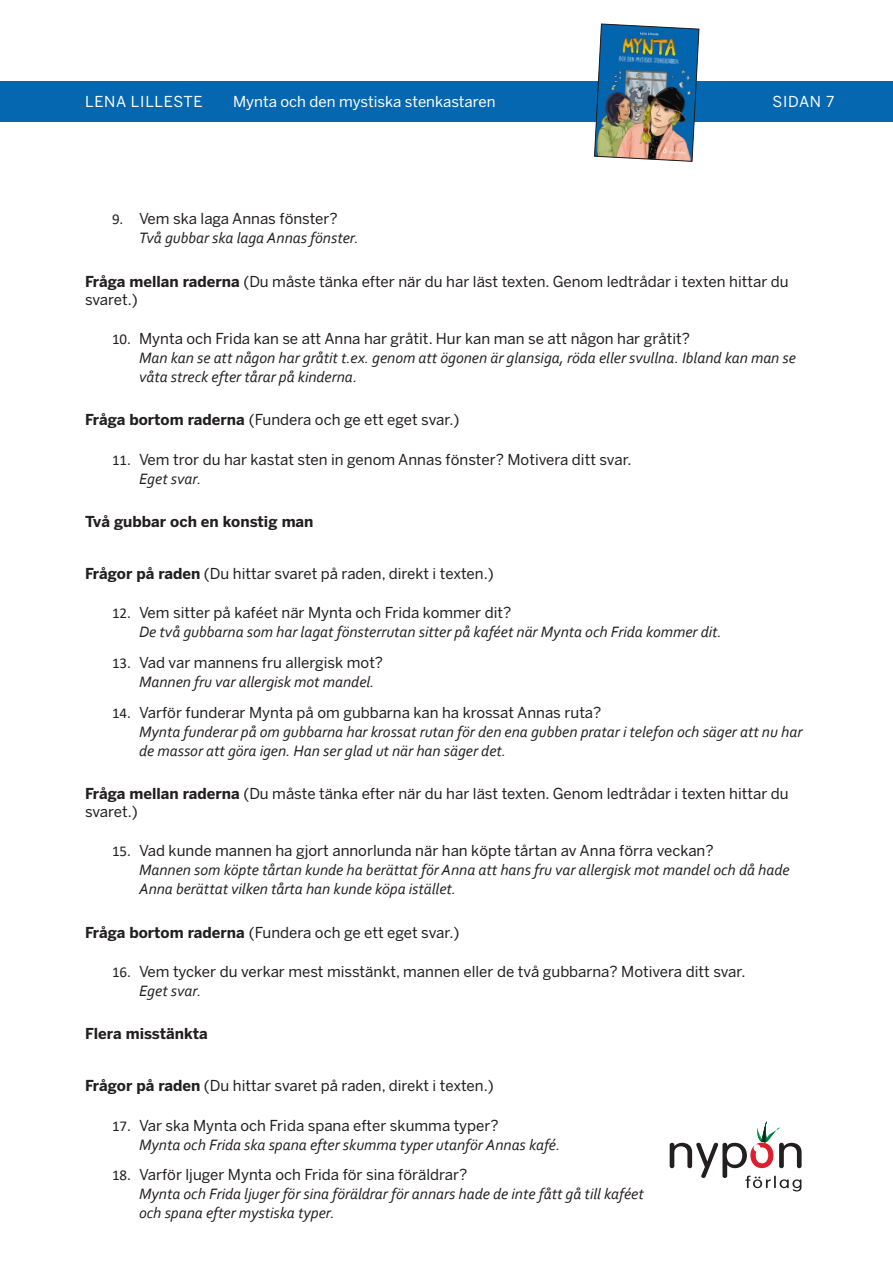
<style>
.page{position:relative;width:893px;height:1263px;background:#fff}
.page>*{position:absolute;margin:0;border:0;box-sizing:border-box;transform-origin:0 0}
.Svar{font:italic 15.75px/18.9px "Corbel";color:#231f20}
.Mellanrubrik{font:15px/18px "Benton Sans";color:#231f20}
.Mellanrubrik-2{font:700 15px "Benton Sans";color:#231f20}
.t1{font:15px "Benton Sans";color:#fff}
.t2{font:15px "Benton Sans";letter-spacing:.05em;color:#fff}
.s1{font-family:"Calibri"}
.s2{font-weight:700}
</style>
<div class="page">
<div style="left:0;top:81px;width:893px;height:40px;background:#0567b0"></div>
<svg style="left:670px;top:1121px;width:132px;height:70px"></svg>
<img style="left:594px;top:23px;width:105px;height:139px">
<p class="t2" style="left:85px;top:93px;width:119px">LENA LILLESTE</p>
<p class="t1" style="left:233px;top:93px;width:264px">Mynta och den mystiska stenkastaren</p>
<p class="t1" style="left:772px;top:93px;width:63px">SIDAN 7</p>
<p class="Mellanrubrik" style="left:112px;top:210px;width:227px"><span class="s1">9.</span> Vem ska laga Annas fönster?</p>
<p class="Svar" style="left:139px;top:228px;width:221px">Två gubbar ska laga Annas fönster.</p>
<p class="Mellanrubrik" style="left:85px;top:273px;width:705px"><span class="s2">Fråga mellan raderna</span> (Du måste tänka efter när du har läst texten. Genom ledtrådar i texten hittar du svaret.)</p>
<p class="Mellanrubrik" style="left:112px;top:330px;width:579px"><span class="s1">10.</span> Mynta och Frida kan se att Anna har gråtit. Hur kan man se att någon har gråtit?</p>
<p class="Svar" style="left:139px;top:348px;width:658px">Man kan se att någon har gråtit t.ex. genom att ögonen är glansiga, röda eller svullna. Ibland kan man se våta streck efter tårar på kinderna.</p>
<p class="Mellanrubrik" style="left:85px;top:411px;width:376px"><span class="s2">Fråga bortom raderna</span> (Fundera och ge ett eget svar.)</p>
<p class="Mellanrubrik" style="left:112px;top:450px;width:521px"><span class="s1">11.</span> Vem tror du har kastat sten in genom Annas fönster? Motivera ditt svar.</p>
<p class="Svar" style="left:139px;top:468px;width:64px">Eget svar.</p>
<p class="Mellanrubrik-2" style="left:85px;top:513px;width:230px">Två gubbar och en konstig man</p>
<p class="Mellanrubrik" style="left:85px;top:565px;width:410px"><span class="s2">Frågor på raden</span> (Du hittar svaret på raden, direkt i texten.)</p>
<p class="Mellanrubrik" style="left:112px;top:604px;width:401px"><span class="s1">12.</span> Vem sitter på kaféet när Mynta och Frida kommer dit?</p>
<p class="Svar" style="left:139px;top:622px;width:584px">De två gubbarna som har lagat fönsterrutan sitter på kaféet när Mynta och Frida kommer dit.</p>
<p class="Mellanrubrik" style="left:112px;top:654px;width:273px"><span class="s1">13.</span> Vad var mannens fru allergisk mot?</p>
<p class="Svar" style="left:139px;top:672px;width:237px">Mannen fru var allergisk mot mandel.</p>
<p class="Mellanrubrik" style="left:112px;top:703px;width:491px"><span class="s1">14.</span> Varför funderar Mynta på om gubbarna kan ha krossat Annas ruta?</p>
<p class="Svar" style="left:139px;top:721px;width:665px">Mynta funderar på om gubbarna har krossat rutan för den ena gubben pratar i telefon och säger att nu har de massor att göra igen. Han ser glad ut när han säger det.</p>
<p class="Mellanrubrik" style="left:85px;top:785px;width:705px"><span class="s2">Fråga mellan raderna</span> (Du måste tänka efter när du har läst texten. Genom ledtrådar i texten hittar du svaret.)</p>
<p class="Mellanrubrik" style="left:112px;top:842px;width:603px"><span class="s1">15.</span> Vad kunde mannen ha gjort annorlunda när han köpte tårtan av Anna förra veckan?</p>
<p class="Svar" style="left:139px;top:860px;width:652px">Mannen som köpte tårtan kunde ha berättat för Anna att hans fru var allergisk mot mandel och då hade<br>Anna berättat vilken tårta han kunde köpa istället.</p>
<p class="Mellanrubrik" style="left:85px;top:923px;width:376px"><span class="s2">Fråga bortom raderna</span> (Fundera och ge ett eget svar.)</p>
<p class="Mellanrubrik" style="left:112px;top:963px;width:635px"><span class="s1">16.</span> Vem tycker du verkar mest misstänkt, mannen eller de två gubbarna? Motivera ditt svar.</p>
<p class="Svar" style="left:139px;top:981px;width:64px">Eget svar.</p>
<p class="Mellanrubrik-2" style="left:85px;top:1025px;width:124px">Flera misstänkta</p>
<p class="Mellanrubrik" style="left:85px;top:1077px;width:410px"><span class="s2">Frågor på raden</span> (Du hittar svaret på raden, direkt i texten.)</p>
<p class="Mellanrubrik" style="left:112px;top:1116px;width:388px"><span class="s1">17.</span> Var ska Mynta och Frida spana efter skumma typer?</p>
<p class="Svar" style="left:139px;top:1134px;width:423px">Mynta och Frida ska spana efter skumma typer utanför Annas kafé.</p>
<p class="Mellanrubrik" style="left:112px;top:1166px;width:357px"><span class="s1">18.</span> Varför ljuger Mynta och Frida för sina föräldrar?</p>
<p class="Svar" style="left:139px;top:1184px;width:506px">Mynta och Frida ljuger för sina föräldrar för annars hade de inte fått gå till kaféet och spana efter mystiska typer.</p>
</div>
